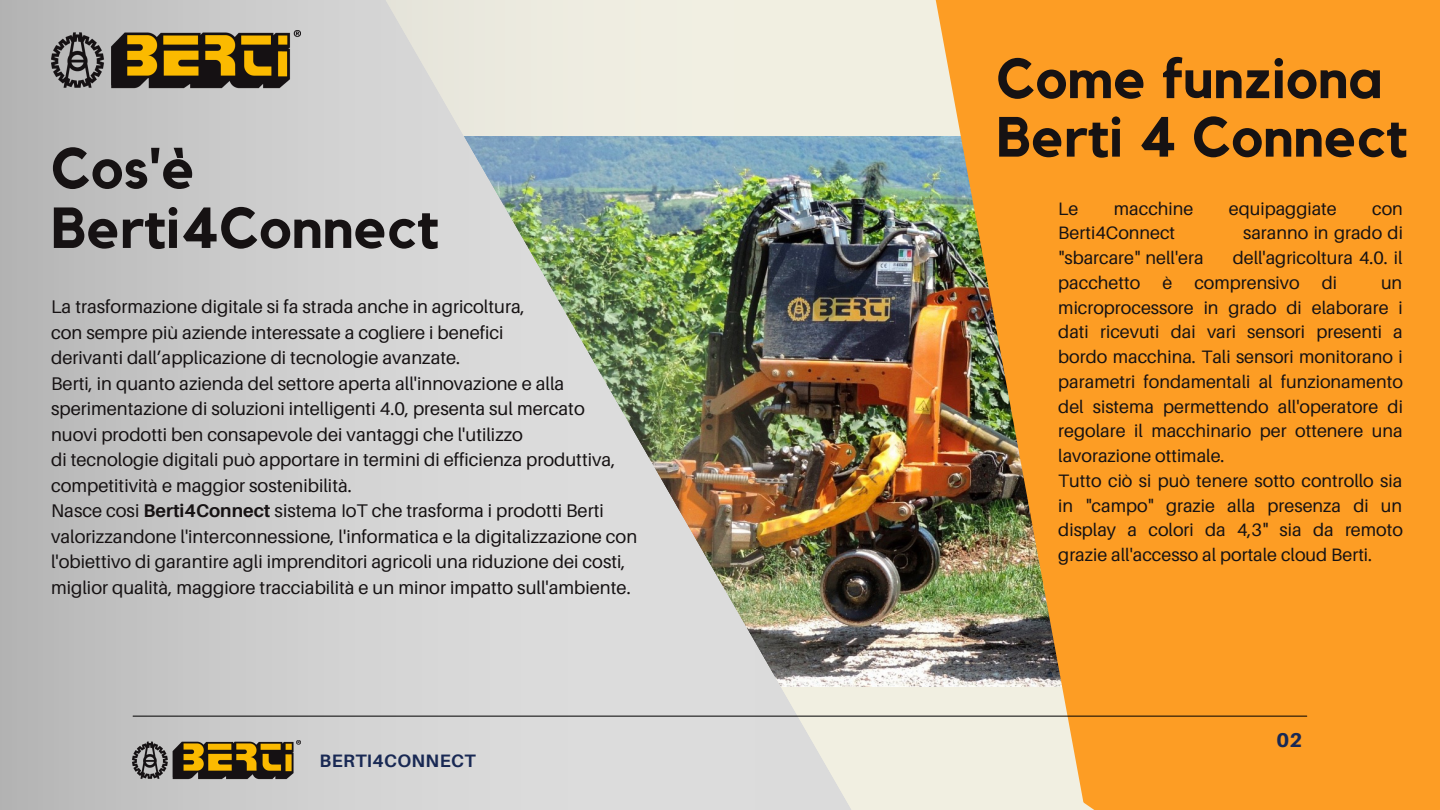
<style>
.page{position:relative;width:1440px;height:810px;background:#fff}
.page>*{position:absolute;margin:0;border:0;box-sizing:border-box;transform-origin:0 0}
.t1{font:700 57.1px/59.7px "Kollektif";color:#161213}
.t2{font:700 56px/58.5px "Kollektif";color:#161213}
.t3{font:800 20px "Aileron";color:#192954}
.t4{font:18.4px/25.5px "Aileron";color:#161213}
.t5{font:18px/24.8px "Aileron";color:#161213}
.t6{font:700 18px "Aileron";letter-spacing:.02em;color:#192954}
.s1{font-weight:700}
</style>
<div class="page">
<img style="left:0;top:0;width:1440px;height:810px">
<hr style="left:133px;top:716px;width:1174px;height:1px;background:#000">
<img style="left:133px;top:740px;width:168px;height:41px">
<img style="left:51px;top:30px;width:250px;height:60px">
<h1 class="t1" style="left:51px;top:141px;width:389px">Cos'è<br>Berti4Connect</h1>
<p class="t4" style="left:51px;top:294px;width:588px">La trasformazione digitale si fa strada anche in agricoltura,<br>con sempre più aziende interessate a cogliere i benefici<br>derivanti dall’applicazione di tecnologie avanzate.<br>Berti, in quanto azienda del settore aperta all'innovazione e alla sperimentazione di soluzioni intelligenti 4.0, presenta sul mercato<br>nuovi prodotti ben consapevole dei vantaggi che l'utilizzo<br>di tecnologie digitali può apportare in termini di efficienza produttiva, competitività e maggior sostenibilità.<br>Nasce cosi <span class="s1">Berti4Connect</span> sistema IoT che trasforma i prodotti Berti valorizzandone l'interconnessione, l'informatica e la digitalizzazione con l'obiettivo di garantire agli imprenditori agricoli una riduzione dei costi, miglior qualità, maggiore tracciabilità e un minor impatto sull'ambiente.</p>
<p class="t6" style="left:320px;top:749px;width:158px">BERTI4CONNECT</p>
<h2 class="t2" style="left:996px;top:52px;width:412px">Come funziona<br>Berti 4 Connect</h2>
<p class="t5" style="left:1058px;top:195px;width:22px">Le</p>
<p class="t5" style="left:1114px;top:195px;width:81px">macchine</p>
<p class="t5" style="left:1229px;top:195px;width:109px">equipaggiate</p>
<p class="t5" style="left:1372px;top:195px;width:32px">con</p>
<p class="t5" style="left:1058px;top:220px;width:118px">Berti4Connect</p>
<p class="t5" style="left:1243px;top:220px;width:161px">saranno in grado di</p>
<p class="t5" style="left:1058px;top:245px;width:147px">"sbarcare" nell'era</p>
<p class="t5" style="left:1058px;top:245px;width:346px;text-indent:174px">dell'agricoltura 4.0. il pacchetto è comprensivo di</p>
<p class="t5" style="left:1058px;top:270px;width:346px;text-indent:323px">un microprocessore in grado di elaborare i dati ricevuti dai vari sensori presenti a bordo macchina. Tali sensori monitorano i parametri fondamentali al funzionamento del sistema permettendo all'operatore di regolare il macchinario per ottenere una lavorazione ottimale.<br>Tutto ciò si può tenere sotto controllo sia in "campo" grazie alla presenza di un display a colori da 4,3" sia da remoto grazie all'accesso al portale cloud Berti.</p>
<p class="t3" style="left:1276px;top:728px;width:28px">02</p>
</div>
